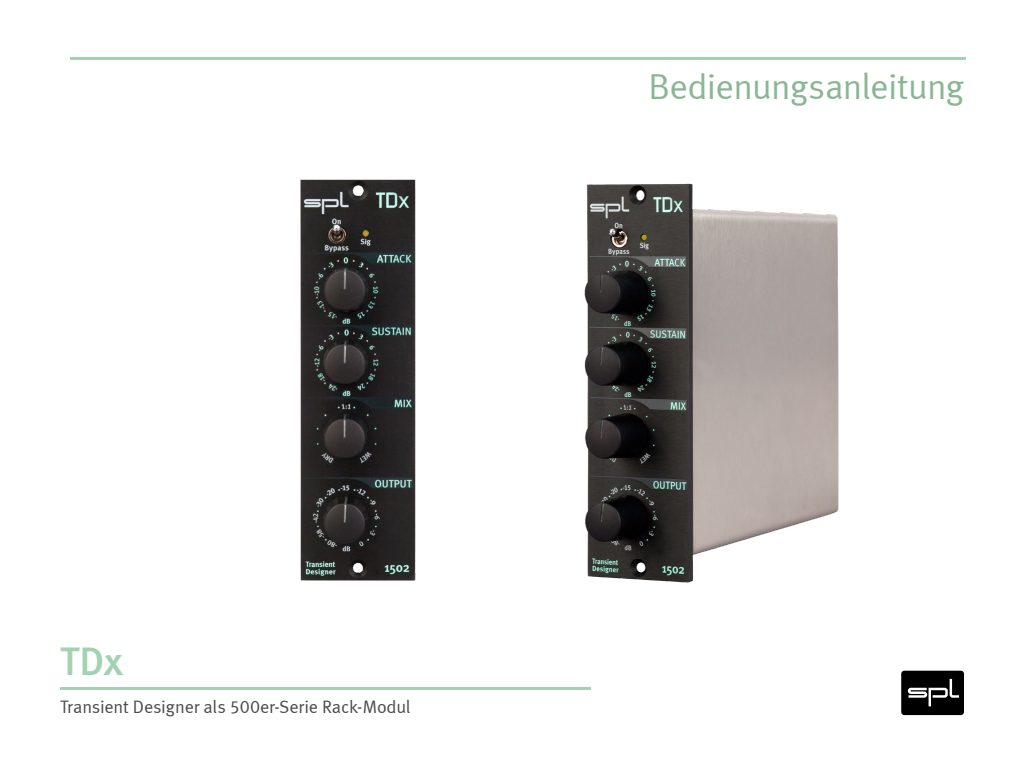
<style>
.page{position:relative;width:1024px;height:768px;background:#fff}
.page>*{position:absolute;margin:0;border:0;box-sizing:border-box;transform-origin:0 0}
.t1{font:40px "Meta Medium LF";color:#a3d2b2}
.t2{font:36px "Meta Normal";letter-spacing:-.02em;color:#89b796}
.t3{font:18px "Meta Normal LF";letter-spacing:-.01em;color:#4b4b4b}
</style>
<div class="page">
<hr style="left:60px;top:687px;width:531px;height:3px;background:#a3d2b2">
<hr style="left:71px;top:57px;width:895px;height:3px;background:#a3d2b2">
<div style="left:901px;top:671px;width:63px;height:44px;background:#000;border-radius:3px"></div>
<svg style="left:907px;top:678px;width:53px;height:29px"></svg>
<img style="left:300px;top:179px;width:116px;height:402px">
<img style="left:584px;top:183px;width:255px;height:400px">
<h1 class="t1" style="left:60px;top:638px;width:64px">TDx</h1>
<p class="t3" style="left:60px;top:696px;width:352px">Transient Designer als 500er-Serie Rack-Modul</p>
<h2 class="t2" style="left:648px;top:65px;width:317px">Bedienungsanleitung</h2>
</div>
